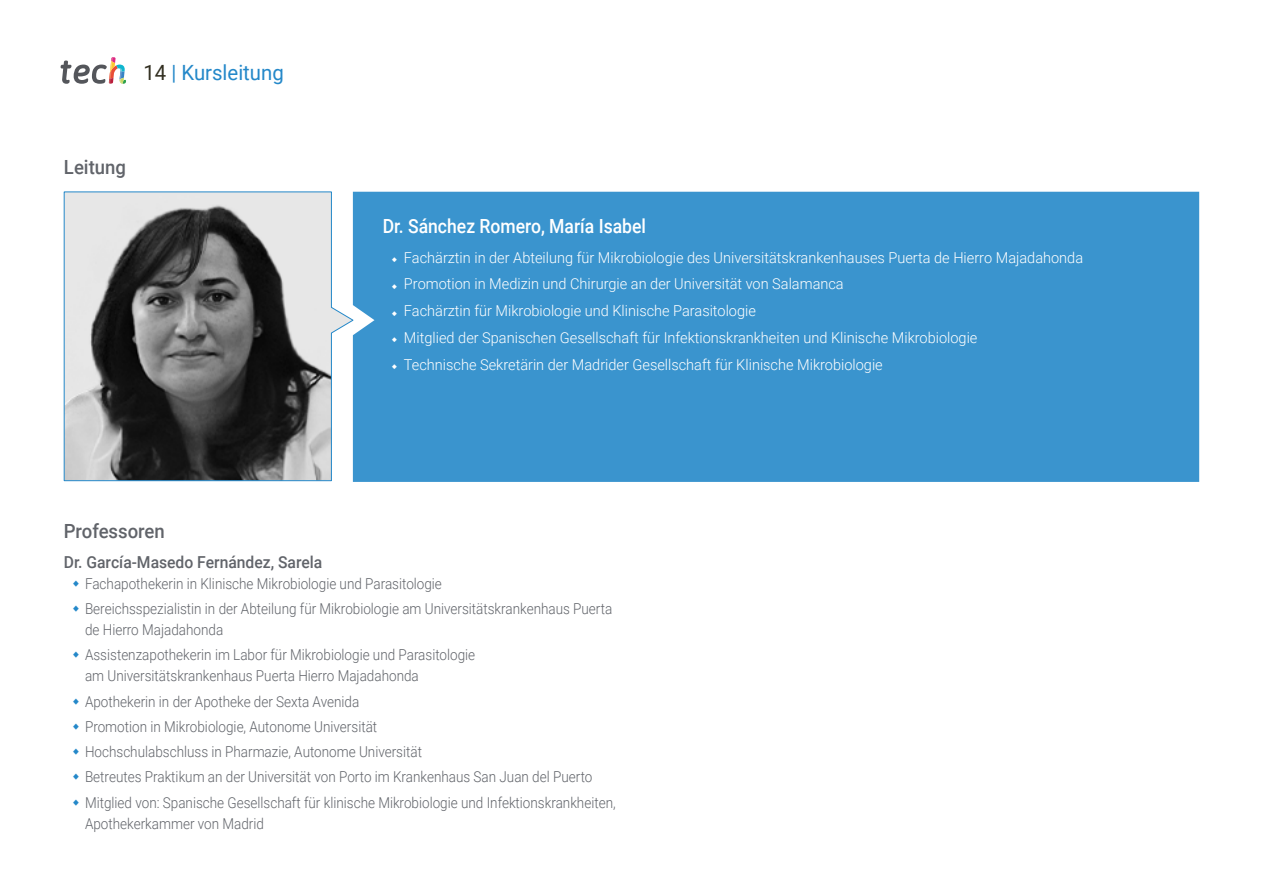
<style>
.page{position:relative;width:1263px;height:893px;background:#fff}
.page>*{position:absolute;margin:0;border:0;box-sizing:border-box;transform-origin:0 0}
.t1{font:21px "Roboto";color:#2488c9}
.t2{font:500 19.5px "Roboto";color:#fff;scale:.9 1}
.t3{font:500 19.5px "Roboto";color:#61646a;scale:.95 1}
.t4{font:500 16.5px "Roboto";color:#61646a;scale:.95 1}
.t5{font:300 15px/25.2px "Roboto";color:#61646a;scale:.9 1}
.t6{font:300 15px/26.7px "Roboto";color:#fff}
.s1{color:#312e20}
</style>
<div class="page">
<svg style="left:61px;top:57px;width:65px;height:27px"></svg>
<div style="left:353px;top:192px;width:846px;height:290px;background:#3a94ce"></div>
<svg style="left:64px;top:192px;width:290px;height:289px;background:#7f8284"></svg>
<svg style="left:392px;top:257px;width:5px;height:5px"></svg>
<svg style="left:392px;top:284px;width:5px;height:5px"></svg>
<svg style="left:392px;top:311px;width:5px;height:5px"></svg>
<svg style="left:392px;top:337px;width:5px;height:5px"></svg>
<svg style="left:392px;top:364px;width:5px;height:5px"></svg>
<h1 class="t1" style="left:144px;top:57px;width:142px"><span class="s1">14</span> | Kursleitung</h1>
<h2 class="t3" style="left:64px;top:153px;width:67px">Leitung</h2>
<h2 class="t3" style="left:64px;top:517px;width:108px">Professoren</h2>
<h2 class="t2" style="left:383px;top:212px;width:294px">Dr. Sánchez Romero, María Isabel</h2>
<p class="t6" style="left:404px;top:243px;width:681px">Fachärztin in der Abteilung für Mikrobiologie des Universitätskrankenhauses Puerta de Hierro Majadahonda Promotion in Medizin und Chirurgie an der Universität von Salamanca<br>Fachärztin für Mikrobiologie und Klinische Parasitologie<br>Mitglied der Spanischen Gesellschaft für Infektionskrankheiten und Klinische Mikrobiologie<br>Technische Sekretärin der Madrider Gesellschaft für Klinische Mikrobiologie</p>
<p class="t4" style="left:64px;top:550px;width:274px">Dr. García-Masedo Fernández, Sarela</p>
<p class="t5" style="left:85px;top:570px;width:587px">Fachapothekerin in Klinische Mikrobiologie und Parasitologie<br>Bereichsspezialistin in der Abteilung für Mikrobiologie am Universitätskrankenhaus Puerta</p>
<p class="t5" style="left:85px;top:616px;width:435px">de Hierro Majadahonda<br>Assistenzapothekerin im Labor für Mikrobiologie und Parasitologie</p>
<p class="t5" style="left:85px;top:663px;width:591px">am Universitätskrankenhaus Puerta Hierro Majadahonda<br>Apothekerin in der Apotheke der Sexta Avenida<br>Promotion in Mikrobiologie, Autonome Universität<br>Hochschulabschluss in Pharmazie, Autonome Universität<br>Betreutes Praktikum an der Universität von Porto im Krankenhaus San Juan del Puerto Mitglied von: Spanische Gesellschaft für klinische Mikrobiologie und Infektionskrankheiten,</p>
<p class="t5" style="left:85px;top:810px;width:200px">Apothekerkammer von Madrid</p>
</div>
